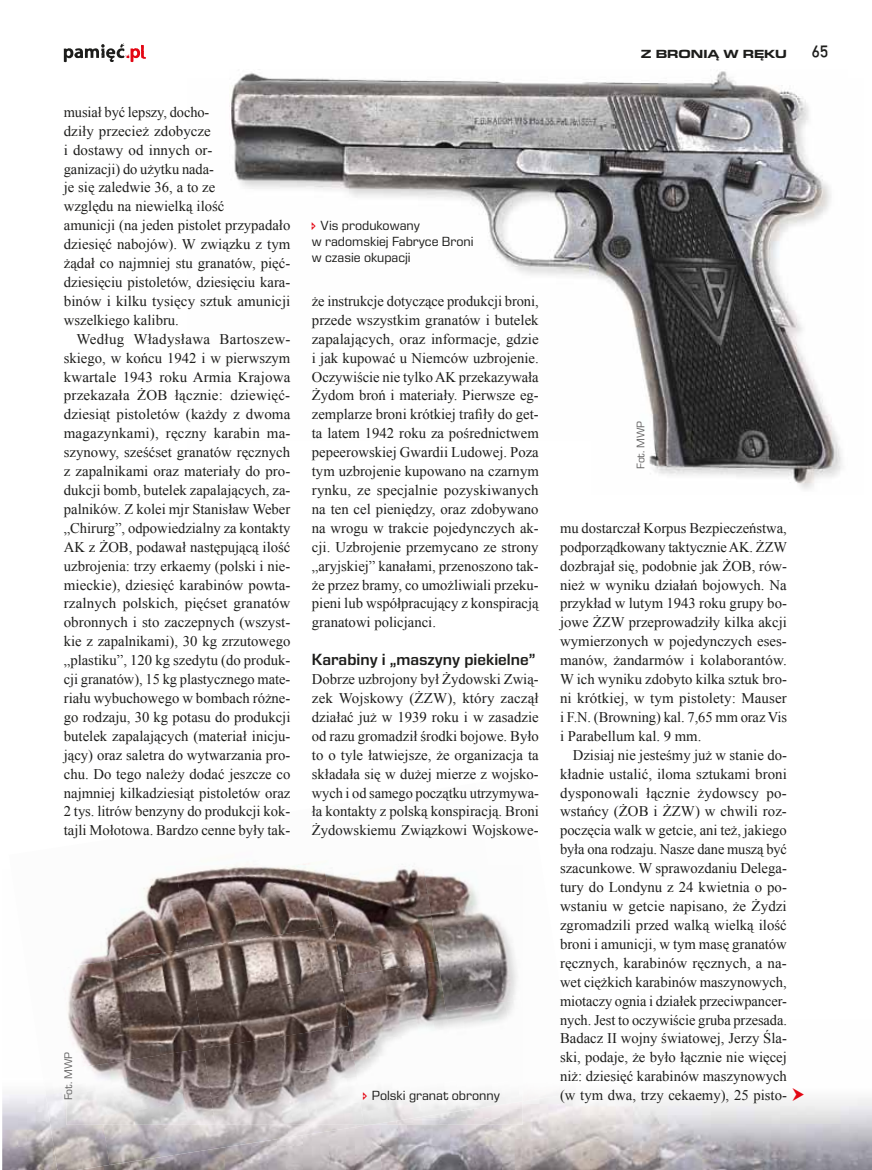
<style>
.page{position:relative;width:872px;height:1170px;background:#fff}
.page>*{position:absolute;margin:0;border:0;box-sizing:border-box;transform-origin:0 0}
.t1{font:600 16.5px "Eurostile Next LT Pro";color:#1d1d1b}
.t2{font:14.7px/18.9px "Times New Roman";color:#1d1d1b;text-align:justify}
.t3{font:13.5px/16.2px "Eurostile Next LT Pro";color:#1d1d1b}
.t4{font:700 expanded 12px "Eurostile Next LT Pro";color:#1d1d1b}
.t5{font:12px "Copystruct Normal";color:#1d1d1b}
.t6{font:11.25px "Eurostile Next LT Pro";color:#646363}
</style>
<div class="page">
<img style="left:2px;top:1094px;width:15px;height:75px">
<img style="left:565px;top:1098px;width:307px;height:71px">
<img style="left:514px;top:1100px;width:51px;height:69px">
<img style="left:110px;top:1124px;width:404px;height:45px">
<img style="left:229px;top:79px;width:613px;height:410px">
<img style="left:240px;top:71px;width:490px;height:8px">
<img style="left:461px;top:1110px;width:61px;height:14px">
<img style="left:525px;top:1092px;width:51px;height:8px">
<img style="left:17px;top:1089px;width:93px;height:80px">
<img style="left:103px;top:1124px;width:267px;height:40px">
<img style="left:106px;top:875px;width:69px;height:73px">
<img style="left:175px;top:865px;width:149px;height:83px">
<img style="left:324px;top:866px;width:99px;height:95px">
<img style="left:423px;top:871px;width:95px;height:128px">
<img style="left:67px;top:948px;width:121px;height:100px">
<img style="left:188px;top:926px;width:161px;height:122px">
<img style="left:341px;top:961px;width:120px;height:163px">
<img style="left:67px;top:1048px;width:136px;height:76px">
<img style="left:203px;top:1025px;width:161px;height:99px">
<img style="left:446px;top:999px;width:76px;height:111px">
<svg style="left:64px;top:43px;width:82px;height:19px"></svg>
<svg style="left:792px;top:1098px;width:12px;height:3px"></svg>
<svg style="left:312px;top:222px;width:4px;height:8px"></svg>
<svg style="left:363px;top:1092px;width:4px;height:8px"></svg>
<p class="t2" style="left:64px;top:102px;width:228px;text-align:left">musiał być lepszy, docho-<br>dziły przecież zdobycze<br>i dostawy od innych or-<br>ganizacji) do użytku nada-<br>je się zaledwie 36, a to ze<br>względu na niewielką ilość<br>amunicji (na jeden pistolet przypadało dziesięć nabojów). W związku z tym żądał co najmniej stu granatów, pięć&shy;dziesięciu pistoletów, dziesięciu kara&shy;binów i kilku tysięcy sztuk amunicji wszelkiego kalibru.</p>
<p class="t2" style="left:64px;top:329px;width:228px;text-indent:13px">Według Władysława Bartoszew&shy;skiego, w końcu 1942 i w pierwszym kwartale 1943 roku Armia Krajowa przekazała ŻOB łącznie: dziewięć&shy;dziesiąt pistoletów (każdy z dwoma magazynkami), ręczny karabin ma&shy;szynowy, sześćset granatów ręcznych z zapalnikami oraz materiały do pro&shy;dukcji bomb, butelek zapalających, za&shy;palników. Z kolei mjr Stanisław Weber „Chirurg”, odpowiedzialny za kontakty AK z ŻOB, podawał następującą ilość uzbrojenia: trzy erkaemy (polski i nie&shy;mieckie), dziesięć karabinów powta&shy;rzalnych polskich, pięćset granatów obronnych i sto zaczepnych (wszyst&shy;kie z zapalnikami), 30 kg zrzutowego „plastiku”, 120 kg szedytu (do produk&shy;cji granatów), 15 kg plastycznego mate&shy;riału wybuchowego w bombach różne&shy;go rodzaju, 30 kg potasu do produkcji butelek zapalających (materiał inicju&shy;jący) oraz saletra do wytwarzania pro&shy;chu. Do tego należy dodać jeszcze co najmniej kilkadziesiąt pistoletów oraz 2 tys. litrów benzyny do produkcji kok&shy;tajli Mołotowa. Bardzo cenne były tak-</p>
<p class="t6" style="left:62px;top:1100px;width:50px;rotate:-90deg">Fot. MWP</p>
<p class="t4" style="left:641px;top:47px;width:147px">Z BRONIĄ W RĘKU</p>
<p class="t5" style="left:812px;top:44px;width:19px">65</p>
<p class="t3" style="left:312px;top:217px;width:163px;text-indent:9px">Vis produkowany<br>w radomskiej Fabryce Broni w czasie okupacji</p>
<p class="t2" style="left:312px;top:291px;width:228px">że instrukcje dotyczące produkcji broni, przede wszystkim granatów i butelek zapalających, oraz informacje, gdzie i jak kupować u Niemców uzbrojenie.<br>Oczywiście nie tylko AK przekazywała Żydom broń i materiały. Pierwsze eg&shy;zemplarze broni krótkiej trafiły do get&shy;ta latem 1942 roku za pośrednictwem pepeerowskiej Gwardii Ludowej. Poza tym uzbrojenie kupowano na czarnym rynku, ze specjalnie pozyskiwanych na ten cel pieniędzy, oraz zdobywano na wrogu w trakcie pojedynczych ak&shy;cji. Uzbrojenie przemycano ze strony „aryjskiej” kanałami, przenoszono tak&shy;że przez bramy, co umożliwiali przeku&shy;pieni lub współpracujący z konspiracją granatowi policjanci.</p>
<p class="t1" style="left:312px;top:650px;width:225px">Karabiny i „maszyny piekielne”</p>
<p class="t2" style="left:312px;top:669px;width:228px">Dobrze uzbrojony był Żydowski Zwią&shy;zek Wojskowy (ŻZW), który zaczął działać już w 1939 roku i w zasadzie od razu gromadził środki bojowe. Było to o tyle łatwiejsze, że organizacja ta składała się w dużej mierze z wojsko&shy;wych i od samego początku utrzymywa&shy;ła kontakty z polską konspiracją. Broni Żydowskiemu Związkowi Wojskowe-</p>
<p class="t3" style="left:372px;top:1087px;width:130px">Polski granat obronny</p>
<p class="t6" style="left:634px;top:469px;width:50px;rotate:-90deg">Fot. MWP</p>
<p class="t2" style="left:560px;top:518px;width:228px">mu dostarczał Korpus Bezpieczeństwa, podporządkowany taktycznie AK. ŻZW dozbrajał się, podobnie jak ŻOB, rów&shy;nież w wyniku działań bojowych. Na przykład w lutym 1943 roku grupy bo&shy;jowe ŻZW przeprowadziły kilka akcji wymierzonych w pojedynczych eses&shy;manów, żandarmów i kolaborantów.<br>W ich wyniku zdobyto kilka sztuk bro&shy;ni krótkiej, w tym pistolety: Mauser i F.N. (Browning) kal. 7,65 mm oraz Vis i Parabellum kal. 9 mm.</p>
<p class="t2" style="left:560px;top:745px;width:228px;text-indent:13px">Dzisiaj nie jesteśmy już w stanie do&shy;kładnie ustalić, iloma sztukami broni dysponowali łącznie żydowscy po&shy;wstańcy (ŻOB i ŻZW) w chwili roz&shy;poczęcia walk w getcie, ani też, jakiego była ona rodzaju. Nasze dane muszą być szacunkowe. W sprawozdaniu Delega&shy;tury do Londynu z 24 kwietnia o po&shy;wstaniu w getcie napisano, że Żydzi zgromadzili przed walką wielką ilość broni i amunicji, w tym masę granatów ręcznych, karabinów ręcznych, a na&shy;wet ciężkich karabinów maszynowych, miotaczy ognia i działek przeciwpancer&shy;nych. Jest to oczywiście gruba przesada.<br>Badacz II wojny światowej, Jerzy Śla&shy;ski, podaje, że było łącznie nie więcej niż: dziesięć karabinów maszynowych (w tym dwa, trzy cekaemy), 25 pisto-</p>
</div>
